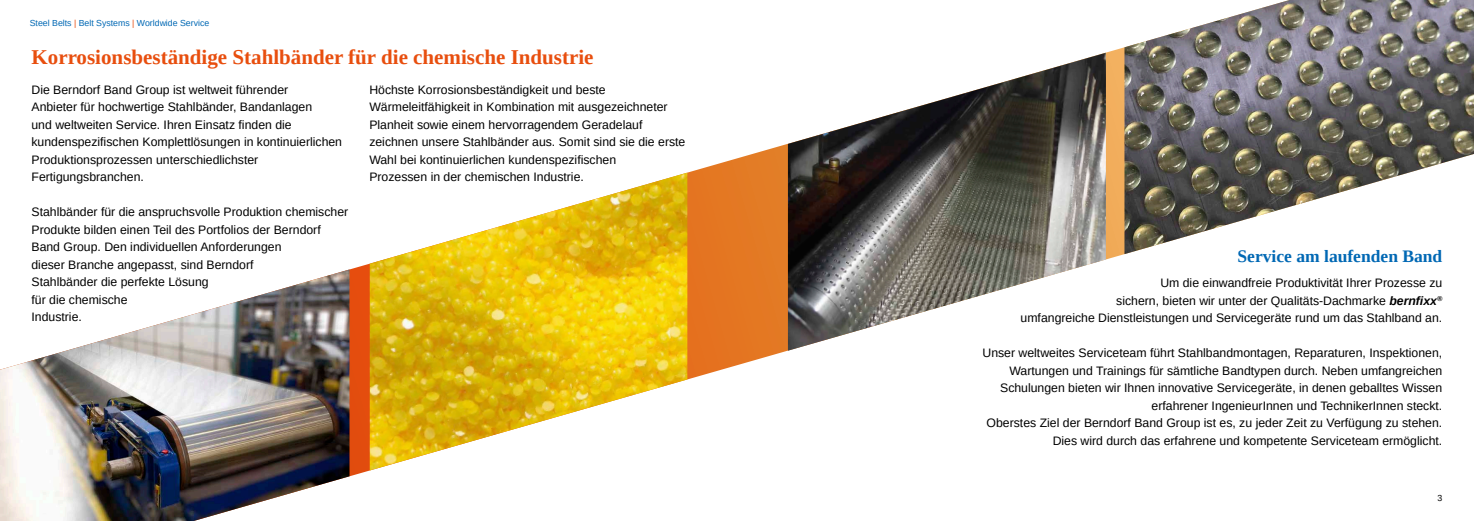
<style>
.page{position:relative;width:1474px;height:521px;background:#fff}
.page>*{position:absolute;margin:0;border:0;box-sizing:border-box;transform-origin:0 0}
.DE_Überschrift{font:700 21px "Liberation Serif";color:#e84e0e}
.DE_Zwischenüberschri{font:700 17.5px "Liberation Serif";color:#0068b4}
.DE_Lauftext{font:12.25px/17.5px "Liberation Sans";color:#000}
.t1{font:8.75px "Liberation Sans";color:#0068b4}
.t2{font:8.75px "Liberation Sans";color:#000}
.s1{color:#e84e0e}
.s2{font-weight:700;font-style:italic}
</style>
<div class="page">
<svg style="left:349px;top:47px;width:776px;height:430px"></svg>
<img style="left:0;top:269px;width:349px;height:252px">
<img style="left:370px;top:173px;width:317px;height:297px">
<img style="left:1124px;top:0;width:349px;height:254px">
<img style="left:788px;top:53px;width:317px;height:298px">
<p class="t1" style="left:30px;top:17px;width:181px">Steel Belts <span class="s1">|</span> Belt Systems <span class="s1">|</span> Worldwide Service</p>
<p class="DE_Überschrift" style="left:32px;top:43px;width:563px">Korrosionsbeständige Stahlbänder für die chemische Industrie</p>
<p class="DE_Lauftext" style="left:32px;top:81px;width:258px">Die Berndorf Band Group ist weltweit führender</p>
<p class="DE_Lauftext" style="left:32px;top:98px;width:282px">Anbieter für hochwertige Stahlbänder, Bandanlagen</p>
<p class="DE_Lauftext" style="left:32px;top:116px;width:262px">und weltweiten Service. Ihren Einsatz finden die</p>
<p class="DE_Lauftext" style="left:32px;top:133px;width:312px">kundenspezifischen Komplettlösungen in kontinuierlichen</p>
<p class="DE_Lauftext" style="left:32px;top:151px;width:228px">Produktionsprozessen unterschiedlichster</p>
<p class="DE_Lauftext" style="left:32px;top:168px;width:114px">Fertigungsbranchen.</p>
<p class="DE_Lauftext" style="left:32px;top:203px;width:318px">Stahlbänder für die anspruchsvolle Produktion chemischer Produkte bilden einen Teil des Portfolios der Berndorf Band Group. Den individuellen Anforderungen<br>dieser Branche angepasst, sind Berndorf<br>Stahlbänder die perfekte Lösung<br>für die chemische<br>Industrie.</p>
<p class="DE_Lauftext" style="left:369px;top:81px;width:317px">Höchste Korrosionsbeständigkeit und beste Wärmeleitfähigkeit in Kombination mit ausgezeichneter Planheit sowie einem hervorragendem Geradelauf zeichnen unsere Stahlbänder aus. Somit sind sie die erste Wahl bei kontinuierlichen kundenspezifischen<br>Prozessen in der chemischen Industrie.</p>
<p class="DE_Zwischenüberschri" style="left:1237px;top:245px;width:206px">Service am laufenden Band</p>
<p class="DE_Lauftext" style="left:1020px;top:274px;width:423px;text-align:right">Um die einwandfreie Produktivität Ihrer Prozesse zu<br>sichern, bieten wir unter der Qualitäts-Dachmarke <span class="s2">bernfixx</span><sup>®<br></sup>umfangreiche Dienstleistungen und Servicegeräte rund um das Stahlband an.</p>
<p class="DE_Lauftext" style="left:982px;top:344px;width:461px;text-align:right">Unser weltweites Serviceteam führt Stahlbandmontagen, Reparaturen, Inspektionen, Wartungen und Trainings für sämtliche Bandtypen durch. Neben umfangreichen Schulungen bieten wir Ihnen innovative Servicegeräte, in denen geballtes Wissen erfahrener IngenieurInnen und TechnikerInnen steckt.</p>
<p class="DE_Lauftext" style="left:986px;top:414px;width:457px">Oberstes Ziel der Berndorf Band Group ist es, zu jeder Zeit zu Verfügung zu stehen.</p>
<p class="DE_Lauftext" style="left:1052px;top:432px;width:391px">Dies wird durch das erfahrene und kompetente Serviceteam ermöglicht.</p>
<p class="t2" style="left:1437px;top:492px;width:6px">3</p>
</div>
